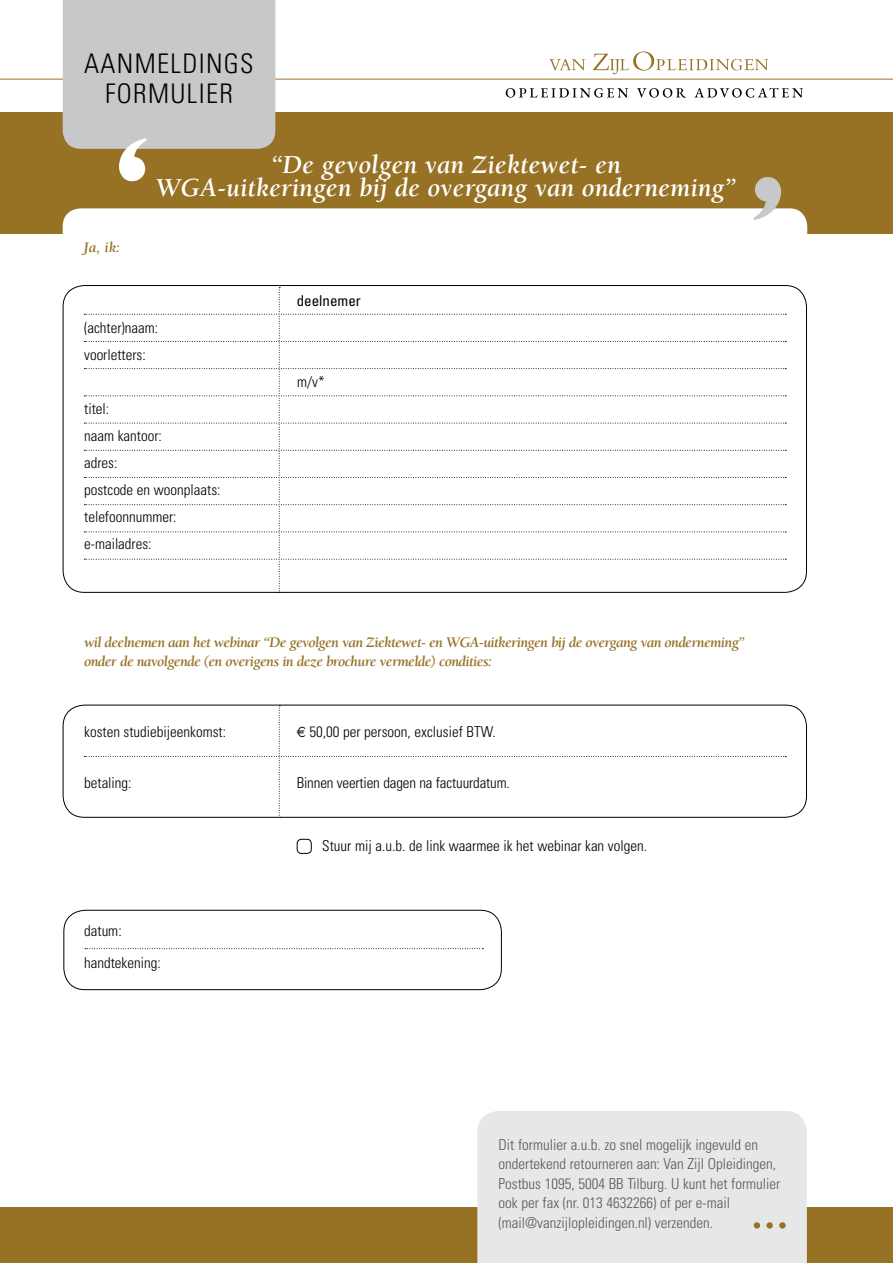
<style>
.page{position:relative;width:893px;height:1263px;background:#fff}
.page>*{position:absolute;margin:0;border:0;box-sizing:border-box;transform-origin:0 0}
.t1{font:700 150px "Perpetua Titling";color:#fff}
.t2{font:700 150px "Perpetua Titling";color:#c7c8ca}
.t3{font:300 condensed 27px/30px "Univers";letter-spacing:.05em;color:#000;text-align:center}
.t4{font:italic 700 26.55px/22.5px "Berkeley";color:#fff;text-align:center}
.t5{font:300 condensed 15px/27px "Univers";color:#000}
.t6{font:300 condensed 15px/19.5px "Univers";color:#58595b}
.t7{font:italic 700 15px/19.5px "Berkeley";letter-spacing:-.04em;color:#977124}
.t8{font:condensed 15px "Univers";color:#000}
.s1{font-family:"Euro Sans";font-weight:400;font-stretch:normal}
</style>
<div class="page">
<svg style="left:506px;top:88px;width:122px;height:10px"></svg>
<svg style="left:637px;top:88px;width:49px;height:10px"></svg>
<svg style="left:694px;top:88px;width:109px;height:10px"></svg>
<svg style="left:593px;top:51px;width:175px;height:23px"></svg>
<svg style="left:549px;top:59px;width:36px;height:11px"></svg>
<hr style="left:0;top:79px;width:893px;height:1px;background:#977124">
<div style="left:0;top:112px;width:893px;height:122px;background:#977124"></div>
<div style="left:63px;top:208px;width:744px;height:898px;background:#fff;border-radius:18px"></div>
<div style="left:0;top:1208px;width:893px;height:55px;background:#977124"></div>
<div style="left:477px;top:1111px;width:330px;height:152px;background:#e6e7e8"></div>
<div style="left:63px;top:0;width:212px;height:149px;background:#c7c8ca"></div>
<div style="left:779px;top:1222px;width:7px;height:6px;background:#977124;border-radius:50%"></div>
<div style="left:766px;top:1222px;width:7px;height:6px;background:#977124;border-radius:50%"></div>
<svg style="left:754px;top:1222px;width:6px;height:6px"></svg>
<div style="left:63px;top:910px;width:439px;height:80px;border:1px solid #000;border-radius:21px"></div>
<svg style="left:85px;top:948px;width:398px;height:1px"></svg>
<svg style="left:84px;top:705px;width:702px;height:113px"></svg>
<svg style="left:84px;top:287px;width:702px;height:304px"></svg>
<div style="left:297px;top:839px;width:15px;height:15px;border:1px solid #000;border-radius:4px"></div>
<h2 class="t3" style="left:84px;top:48px;width:171px">AANMELDINGS<br>FORMULIER</h2>
<h1 class="t1" style="left:114px;top:100px;width:37px">‘</h1>
<h3 class="t4" style="left:156px;top:154px;width:582px">“De gevolgen van Ziektewet- en<br>WGA-uitkeringen bij de overgang van onderneming”</h3>
<p class="t7" style="left:84px;top:238px;width:38px">Ja, ik:</p>
<p class="t5" style="left:84px;top:314px;width:76px">(achter)naam: voorletters:</p>
<p class="t5" style="left:84px;top:395px;width:138px">titel:<br>naam kantoor:<br>adres:<br>postcode en woonplaats: telefoonnummer: e-mailadres:</p>
<p class="t8" style="left:297px;top:291px;width:66px">deelnemer</p>
<p class="t5" style="left:297px;top:368px;width:29px">m/v*</p>
<h1 class="t2" style="left:750px;top:139px;width:37px">'</h1>
<p class="t7" style="left:84px;top:632px;width:662px">wil deelnemen aan het webinar “De gevolgen van Ziektewet- en WGA-uitkeringen bij de overgang van onderneming” onder de navolgende (en overigens in deze brochure vermelde) condities:</p>
<p class="t5" style="left:84px;top:718px;width:143px">kosten studiebijeenkomst:</p>
<p class="t5" style="left:297px;top:718px;width:200px"><span class="s1">e</span> 50,00 per persoon, exclusief BTW.</p>
<p class="t5" style="left:84px;top:769px;width:49px">betaling:</p>
<p class="t5" style="left:297px;top:769px;width:215px">Binnen veertien dagen na factuurdatum.</p>
<p class="t5" style="left:84px;top:915px;width:78px;line-height:31.5px">datum: handtekening:</p>
<p class="t5" style="left:322px;top:832px;width:326px">Stuur mij a.u.b. de link waarmee ik het webinar kan volgen.</p>
<p class="t6" style="left:499px;top:1134px;width:283px">Dit formulier a.u.b. zo snel mogelijk ingevuld en ondertekend retourneren aan: Van Zijl Opleidingen, Postbus 1095, 5004 BB Tilburg. U kunt het formulier ook per fax (nr. 013 4632266) of per e-mail (mail@vanzijlopleidingen.nl) verzenden.</p>
</div>
